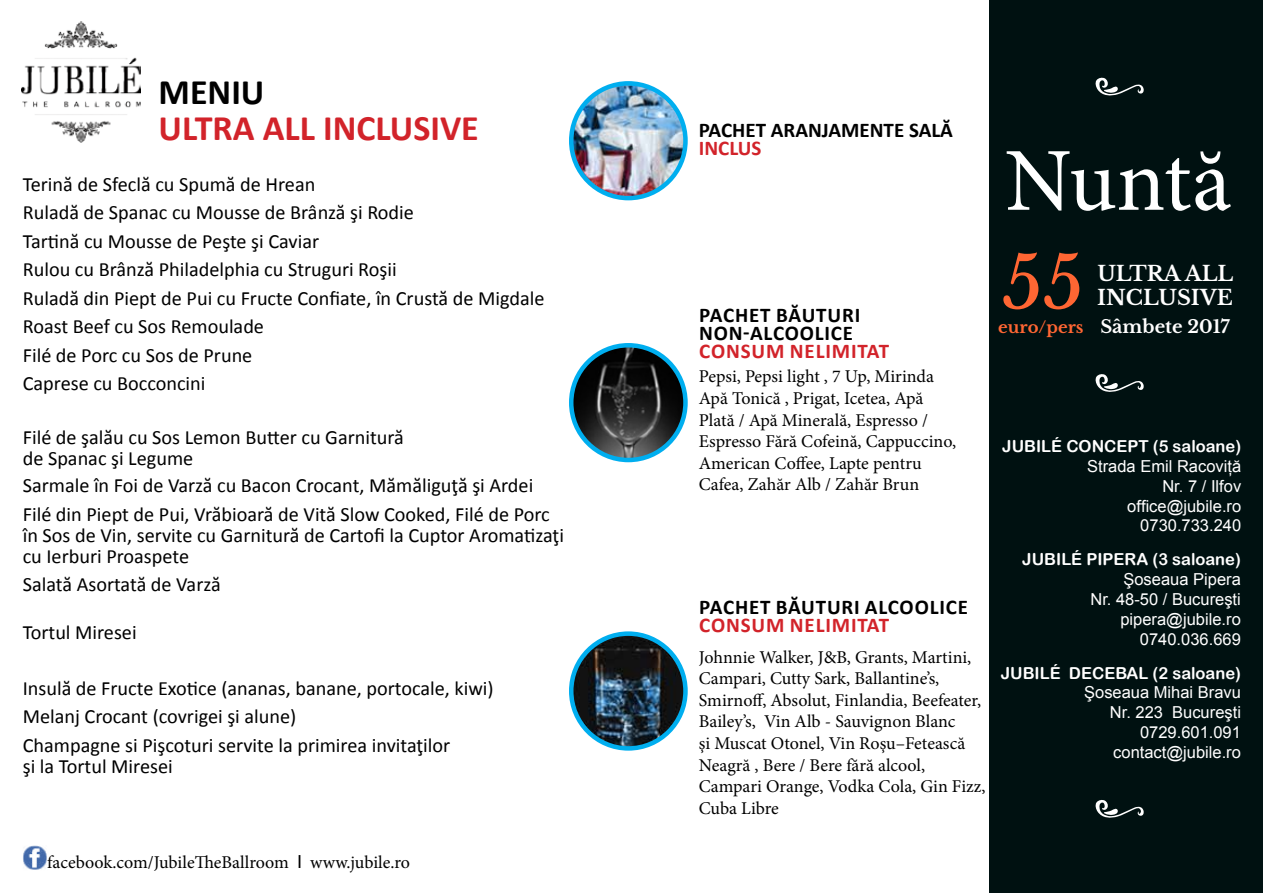
<style>
.page{position:relative;width:1263px;height:893px;background:#fff}
.page>*{position:absolute;margin:0;border:0;box-sizing:border-box;transform-origin:0 0}
.t1{font:90px "Minion Pro";letter-spacing:-.01em;color:#fff}
.t2{font:72px "Libre Baskerville";color:#f63}
.t3{font:700 36px "Calibri";color:#d2232a}
.t4{font:700 36px "Calibri";color:#000}
.t5{font:700 21px/18px "Calibri";letter-spacing:.03em;color:#000}
.t6{font:700 21px "Calibri";letter-spacing:.04em;color:#d2232a}
.t7{font:700 21px "Calibri";color:#000}
.t8{font:700 21px/24px "Libre Baskerville";color:#fff}
.t9{font:20.25px/28.5px "Calibri";color:#000}
.t10{font:18px/21.6px "Minion Pro";color:#000}
.t11{font:700 18px "Libre Baskerville";color:#fff}
.t12{font:16.5px/19.8px "Arial";color:#fff;text-align:right}
.t13{font:16.5px "Arial Rounded MT Bold";color:#fff}
.t14{font:700 16.5px "Libre Baskerville";color:#f63}
.s1{font-family:"Arial"}
</style>
<div class="page">
<div style="left:989px;top:0;width:274px;height:893px;background:#011"></div>
<svg style="left:1095px;top:374px;width:49px;height:18px"></svg>
<img style="left:23px;top:845px;width:24px;height:25px">
<svg style="left:1095px;top:77px;width:49px;height:19px"></svg>
<svg style="left:1095px;top:800px;width:49px;height:18px"></svg>
<img style="left:21px;top:21px;width:120px;height:121px">
<img style="left:571px;top:84px;width:114px;height:114px">
<div style="left:569px;top:81px;width:119px;height:119px;border:4px solid #00aeef;border-radius:50%"></div>
<img style="left:571px;top:345px;width:114px;height:115px">
<div style="left:569px;top:343px;width:119px;height:119px;border:4px solid #00aeef;border-radius:50%"></div>
<img style="left:571px;top:636px;width:114px;height:111px">
<div style="left:569px;top:631px;width:119px;height:120px;border:4px solid #00aeef;border-radius:50%"></div>
<h3 class="t4" style="left:159px;top:66px;width:107px">MENIU</h3>
<h3 class="t3" style="left:159px;top:102px;width:322px">ULTRA ALL INCLUSIVE</h3>
<p class="t9" style="left:23px;top:169px;width:523px">Terină de Sfeclă cu Spumă de Hrean<br>Ruladă de Spanac cu Mousse de Brânză şi Rodie<br>Tartină cu Mousse de Peşte şi Caviar<br>Rulou cu Brânză Philadelphia cu Struguri Roşii<br>Ruladă din Piept de Pui cu Fructe Confiate, în Crustă de Migdale Roast Beef cu Sos Remoulade<br>Filé de Porc cu Sos de Prune<br>Caprese cu Bocconcini</p>
<p class="t9" style="left:23px;top:427px;width:383px;line-height:21px">Filé de şalău cu Sos Lemon Butter cu Garnitură de Spanac şi Legume</p>
<p class="t9" style="left:23px;top:471px;width:528px">Sarmale în Foi de Varză cu Bacon Crocant, Mămăliguţă şi Ardei<br>Filé din Piept de Pui, Vrăbioară de Vită Slow Cooked, Filé de Porc</p>
<p class="t9" style="left:23px;top:524px;width:543px;line-height:21px">în Sos de Vin, servite cu Garnitură de Cartofi la Cuptor Aromatizaţi cu Ierburi Proaspete</p>
<p class="t9" style="left:23px;top:570px;width:199px">Salată Asortată de Varză</p>
<p class="t9" style="left:23px;top:618px;width:115px">Tortul Miresei</p>
<p class="t9" style="left:23px;top:673px;width:472px">Insulă de Fructe Exotice (ananas, banane, portocale, kiwi)<br>Melanj Crocant (covrigei şi alune)<br>Champagne si Pişcoturi servite la primirea invitaţilor</p>
<p class="t9" style="left:23px;top:751px;width:152px">şi la Tortul Miresei</p>
<p class="t10" style="left:47px;top:851px;width:364px">facebook.com/JubileTheBallroom <span class="s1">I</span> www.jubile.ro</p>
<p class="t7" style="left:699px;top:115px;width:256px">PACHET ARANJAMENTE SALĂ</p>
<p class="t6" style="left:699px;top:133px;width:64px">INCLUS</p>
<h1 class="t1" style="left:1005px;top:121px;width:228px">Nuntă</h1>
<p class="t5" style="left:699px;top:305px;width:163px">PACHET BĂUTURI<br>NON-ALCOOLICE</p>
<p class="t6" style="left:699px;top:336px;width:191px">CONSUM NELIMITAT</p>
<p class="t10" style="left:699px;top:366px;width:259px">Pepsi, Pepsi light , 7 Up, Mirinda<br>Apă Tonică , Prigat, Icetea, Apă<br>Plată / Apă Minerală, Espresso /<br>Espresso Fără Cofeină, Cappuccino,<br>American Coffee, Lapte pentru<br>Cafea, Zahăr Alb / Zahăr Brun</p>
<p class="t5" style="left:699px;top:597px;width:270px">PACHET BĂUTURI ALCOOLICE</p>
<p class="t6" style="left:699px;top:610px;width:191px">CONSUM NELIMITAT</p>
<p class="t10" style="left:699px;top:646px;width:288px">Johnnie Walker, J&amp;B, Grants, Martini, Campari, Cutty Sark, Ballantine’s, Smirnoff, Absolut, Finlandia, Beefeater, Bailey’s, Vin Alb - Sauvignon Blanc<br>şi Muscat Otonel, Vin Roşu–Fetească Neagră , Bere / Bere fără alcool, Campari Orange, Vodka Cola, Gin Fizz, Cuba Libre</p>
<h2 class="t2" style="left:1002px;top:239px;width:83px">55</h2>
<p class="t14" style="left:998px;top:317px;width:87px">euro/pers</p>
<p class="t8" style="left:1097px;top:261px;width:138px">ULTRA ALL<br>INCLUSIVE</p>
<p class="t11" style="left:1100px;top:316px;width:131px">Sâmbete 2017</p>
<p class="t13" style="left:1002px;top:436px;width:240px">JUBILÉ CONCEPT (5 saloane)</p>
<p class="t12" style="left:1087px;top:456px;width:156px">Strada Emil Racoviţă<br>Nr. 7 / Ilfov office@jubile.ro<br>0730.733.240</p>
<p class="t13" style="left:1022px;top:550px;width:220px">JUBILÉ PIPERA (3 saloane)</p>
<p class="t12" style="left:1090px;top:570px;width:152px">Şoseaua Pipera<br>Nr. 48-50 / Bucureşti pipera@jubile.ro<br>0740.036.669</p>
<p class="t13" style="left:1001px;top:663px;width:242px">JUBILÉ DECEBAL (2 saloane)</p>
<p class="t12" style="left:1084px;top:683px;width:158px">Şoseaua Mihai Bravu<br>Nr. 223 Bucureşti<br>0729.601.091 contact@jubile.ro</p>
</div>
